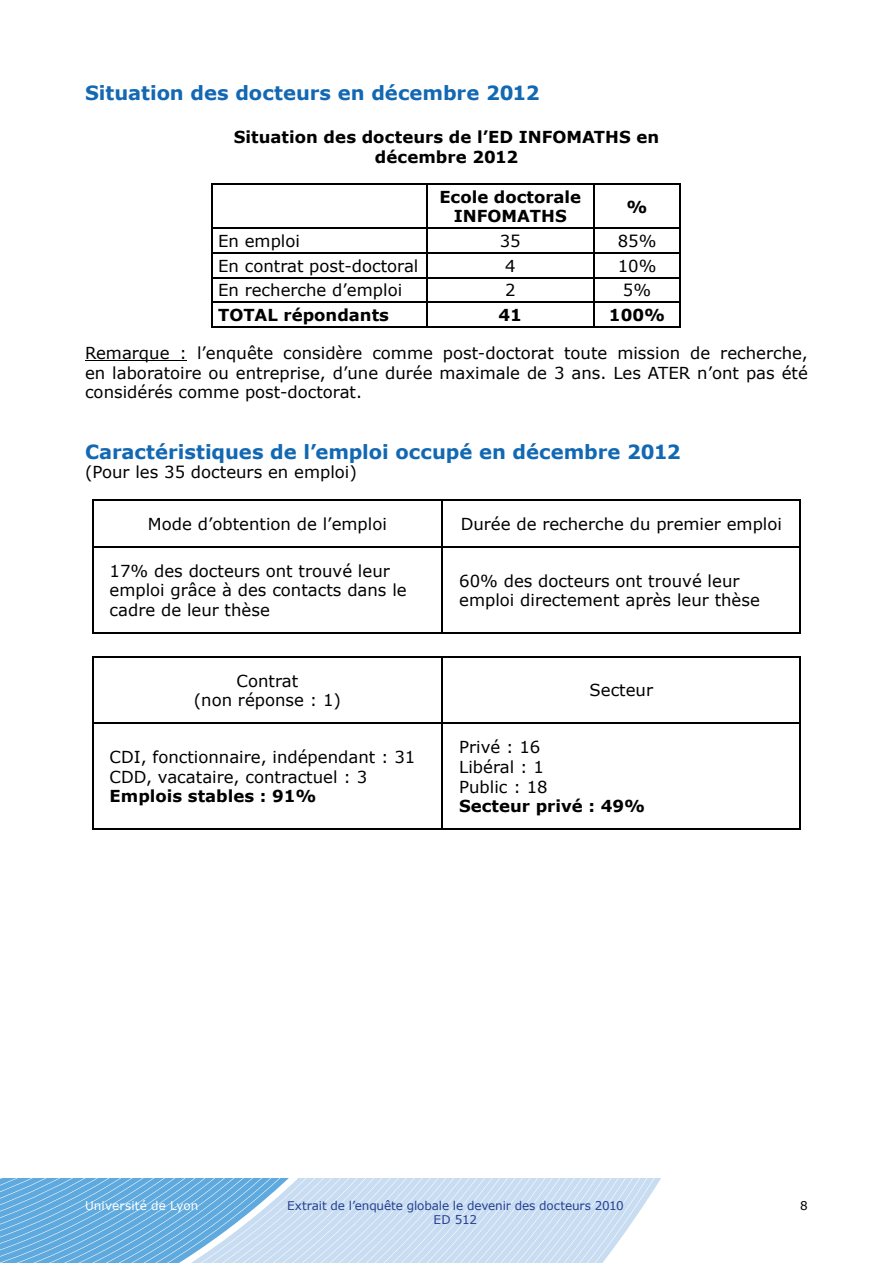
<style>
.page{position:relative;width:893px;height:1263px;background:#fff}
.page>*{position:absolute;margin:0;border:0;box-sizing:border-box;transform-origin:0 0}
.t1{font:700 19.5px "Verdana";letter-spacing:-.005em;color:#1268b3}
.t2{font:16.5px/19.8px "Verdana";color:#000}
.t3{font:700 16.5px/19.8px "Verdana";color:#000;text-align:center}
.t4{font:12px/14.4px "Verdana";letter-spacing:-.01em;color:#25408f;text-align:center}
.t5{font:12px "Verdana";letter-spacing:.01em;color:#fff}
.t6{font:12px "Verdana";color:#000}
</style>
<div class="page">
<svg style="left:533px;top:1178px;width:128px;height:85px;fill:#c8dcf2"></svg>
<svg style="left:0;top:1178px;width:529px;height:85px;background:#a1caea"></svg>
<hr style="left:85px;top:360px;width:102px;height:1px;background:#000">
<hr style="left:211px;top:183px;width:215px;height:2px;background:#000">
<hr style="left:211px;top:185px;width:2px;height:43px;background:#000">
<hr style="left:426px;top:183px;width:168px;height:2px;background:#000">
<hr style="left:426px;top:185px;width:1px;height:43px;background:#000">
<hr style="left:594px;top:183px;width:87px;height:2px;background:#000">
<hr style="left:593px;top:185px;width:2px;height:43px;background:#000">
<hr style="left:679px;top:185px;width:2px;height:43px;background:#000">
<hr style="left:211px;top:228px;width:215px;height:1px;background:#000">
<hr style="left:211px;top:229px;width:2px;height:23px;background:#000">
<hr style="left:426px;top:228px;width:168px;height:1px;background:#000">
<hr style="left:594px;top:228px;width:87px;height:1px;background:#000">
<hr style="left:593px;top:229px;width:2px;height:23px;background:#000">
<hr style="left:679px;top:229px;width:2px;height:23px;background:#000">
<hr style="left:211px;top:252px;width:215px;height:2px;background:#000">
<hr style="left:211px;top:254px;width:2px;height:23px;background:#000">
<hr style="left:426px;top:252px;width:168px;height:2px;background:#000">
<hr style="left:594px;top:252px;width:87px;height:2px;background:#000">
<hr style="left:593px;top:254px;width:2px;height:23px;background:#000">
<hr style="left:679px;top:254px;width:2px;height:23px;background:#000">
<hr style="left:211px;top:277px;width:215px;height:1px;background:#000">
<hr style="left:211px;top:278px;width:2px;height:24px;background:#000">
<hr style="left:426px;top:277px;width:168px;height:1px;background:#000">
<hr style="left:594px;top:277px;width:87px;height:1px;background:#000">
<hr style="left:593px;top:278px;width:2px;height:24px;background:#000">
<hr style="left:679px;top:278px;width:2px;height:24px;background:#000">
<hr style="left:211px;top:302px;width:215px;height:1px;background:#000">
<hr style="left:211px;top:303px;width:2px;height:23px;background:#000">
<hr style="left:426px;top:302px;width:168px;height:1px;background:#000">
<svg style="left:426px;top:229px;width:1px;height:97px"></svg>
<hr style="left:594px;top:302px;width:87px;height:1px;background:#000">
<hr style="left:593px;top:303px;width:2px;height:23px;background:#000">
<hr style="left:679px;top:303px;width:2px;height:23px;background:#000">
<hr style="left:211px;top:326px;width:215px;height:2px;background:#000">
<hr style="left:426px;top:326px;width:168px;height:2px;background:#000">
<hr style="left:594px;top:326px;width:87px;height:2px;background:#000">
<hr style="left:92px;top:500px;width:350px;height:1px;background:#000">
<hr style="left:92px;top:501px;width:1px;height:45px;background:#000">
<hr style="left:442px;top:500px;width:359px;height:1px;background:#000">
<hr style="left:441px;top:501px;width:2px;height:45px;background:#000">
<hr style="left:800px;top:501px;width:1px;height:45px;background:#000">
<hr style="left:92px;top:546px;width:350px;height:2px;background:#000">
<hr style="left:92px;top:548px;width:1px;height:84px;background:#000">
<hr style="left:442px;top:546px;width:359px;height:2px;background:#000">
<hr style="left:441px;top:548px;width:2px;height:84px;background:#000">
<hr style="left:800px;top:548px;width:1px;height:84px;background:#000">
<hr style="left:92px;top:632px;width:350px;height:2px;background:#000">
<hr style="left:442px;top:632px;width:359px;height:2px;background:#000">
<hr style="left:92px;top:656px;width:350px;height:2px;background:#000">
<hr style="left:92px;top:658px;width:1px;height:65px;background:#000">
<hr style="left:442px;top:656px;width:359px;height:2px;background:#000">
<hr style="left:441px;top:658px;width:2px;height:65px;background:#000">
<hr style="left:800px;top:658px;width:1px;height:65px;background:#000">
<hr style="left:92px;top:723px;width:350px;height:1px;background:#000">
<hr style="left:92px;top:724px;width:1px;height:105px;background:#000">
<hr style="left:442px;top:723px;width:359px;height:1px;background:#000">
<hr style="left:441px;top:724px;width:2px;height:105px;background:#000">
<hr style="left:800px;top:724px;width:1px;height:105px;background:#000">
<hr style="left:92px;top:829px;width:350px;height:1px;background:#000">
<hr style="left:442px;top:829px;width:359px;height:1px;background:#000">
<p class="t1" style="left:85px;top:80px;width:456px">Situation des docteurs en décembre 2012</p>
<p class="t3" style="left:234px;top:127px;width:427px">Situation des docteurs de l’ED INFOMATHS en décembre 2012</p>
<p class="t3" style="left:439px;top:186px;width:143px">Ecole doctorale<br>INFOMATHS</p>
<p class="t3" style="left:626px;top:196px;width:22px">%</p>
<p class="t2" style="left:218px;top:231px;width:83px">En emploi</p>
<p class="t2" style="left:500px;top:231px;width:22px">35</p>
<p class="t2" style="left:618px;top:231px;width:40px">85%</p>
<p class="t2" style="left:218px;top:255px;width:202px">En contrat post-doctoral</p>
<p class="t2" style="left:505px;top:255px;width:12px">4</p>
<p class="t2" style="left:618px;top:255px;width:40px">10%</p>
<p class="t2" style="left:218px;top:280px;width:186px">En recherche d’emploi</p>
<p class="t2" style="left:505px;top:280px;width:12px">2</p>
<p class="t2" style="left:623px;top:280px;width:30px">5%</p>
<p class="t3" style="left:218px;top:304px;width:172px">TOTAL répondants</p>
<p class="t3" style="left:499px;top:304px;width:25px">41</p>
<p class="t3" style="left:609px;top:304px;width:58px">100%</p>
<p class="t2" style="left:85px;top:342px;width:724px;text-align:justify">Remarque : l’enquête considère comme post-doctorat toute mission de recherche, en laboratoire ou entreprise, d’une durée maximale de 3 ans. Les ATER n’ont pas été considérés comme post-doctorat.</p>
<p class="t1" style="left:85px;top:439px;width:597px">Caractéristiques de l’emploi occupé en décembre 2012</p>
<p class="t2" style="left:85px;top:462px;width:273px">(Pour les 35 docteurs en emploi)</p>
<p class="t2" style="left:148px;top:514px;width:241px">Mode d’obtention de l’emploi</p>
<p class="t2" style="left:461px;top:514px;width:323px">Durée de recherche du premier emploi</p>
<p class="t2" style="left:110px;top:560px;width:299px">17% des docteurs ont trouvé leur emploi grâce à des contacts dans le cadre de leur thèse</p>
<p class="t2" style="left:459px;top:570px;width:302px">60% des docteurs ont trouvé leur emploi directement après leur thèse</p>
<p class="t2" style="left:194px;top:670px;width:149px;text-align:center">Contrat<br>(non réponse : 1)</p>
<p class="t2" style="left:589px;top:680px;width:65px">Secteur</p>
<p class="t2" style="left:110px;top:746px;width:307px">CDI, fonctionnaire, indépendant : 31<br>CDD, vacataire, contractuel : 3</p>
<p class="t3" style="left:110px;top:786px;width:208px">Emplois stables : 91%</p>
<p class="t2" style="left:459px;top:736px;width:90px">Privé : 16<br>Libéral : 1<br>Public : 18</p>
<p class="t3" style="left:459px;top:796px;width:187px">Secteur privé : 49%</p>
<p class="t5" style="left:85px;top:1198px;width:115px">Université de Lyon</p>
<p class="t4" style="left:287px;top:1198px;width:338px">Extrait de l’enquête globale le devenir des docteurs 2010<br>ED 512</p>
<p class="t6" style="left:800px;top:1198px;width:9px">8</p>
</div>
